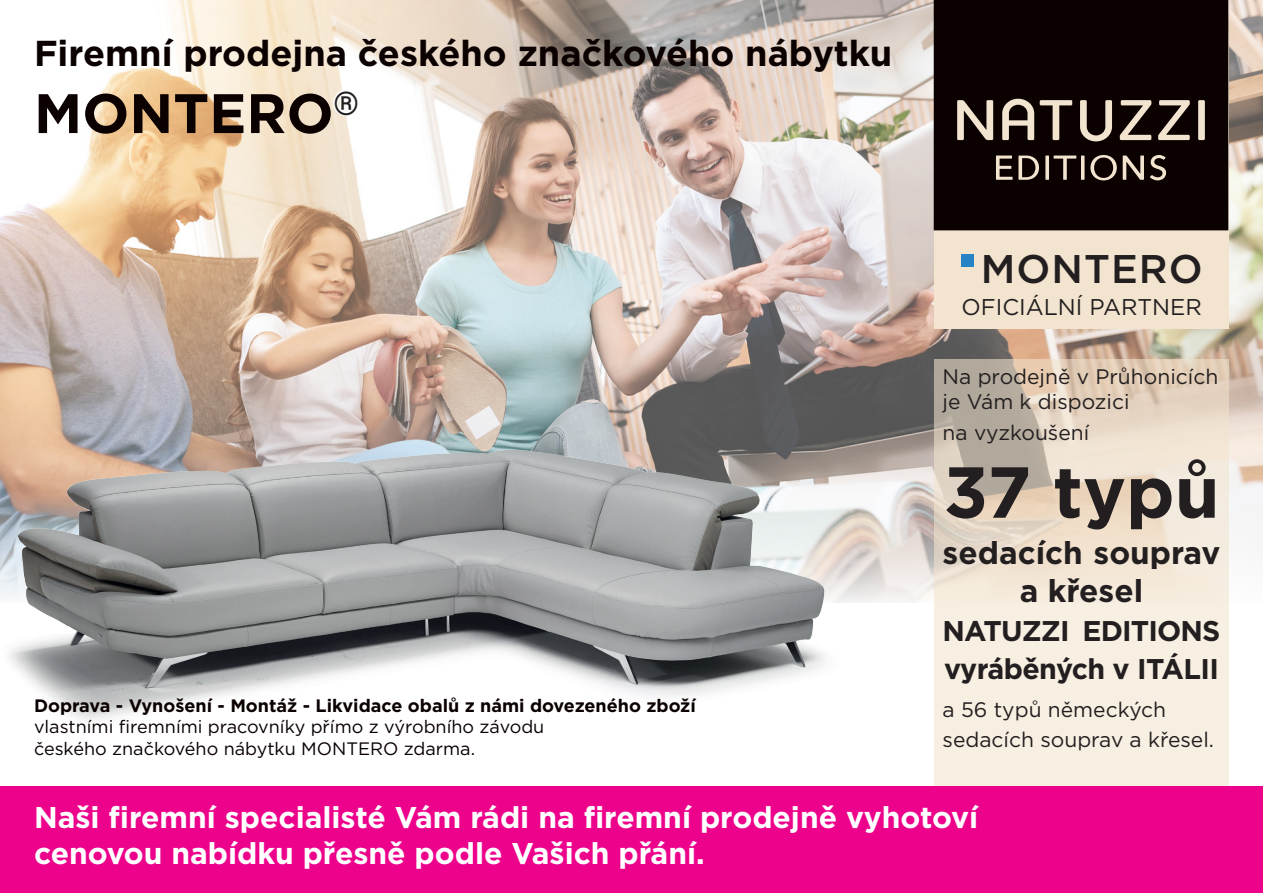
<style>
.page{position:relative;width:1263px;height:893px;background:#fff}
.page>*{position:absolute;margin:0;border:0;box-sizing:border-box;transform-origin:0 0}
.t1{font:700 72px "Gotham";color:#231f20}
.t2{font:700 55.5px "Gotham";color:#0a0100}
.t3{font:500 39.9px "Gotham";letter-spacing:.025em;color:#231f20}
.t4{font:700 36px "Gotham";color:#0a0100}
.t5{font:700 31.5px/37.8px "Gotham";color:#231f20;text-align:center}
.t6{font:700 30px "Gotham";color:#fff}
.t7{font:700 28.5px/37.5px "Gotham";letter-spacing:-.03em;color:#231f20}
.t8{font:22.8px "Gotham";color:#231f20}
.t9{font:21px/30.6px "Gotham";color:#231f20}
.t10{font:18px "Gotham";color:#0a0100}
.t11{font:700 18px "Gotham";color:#0a0100}
</style>
<div class="page">
<img style="left:0;top:0;width:1263px;height:603px">
<img style="left:0;top:261px;width:888px;height:526px">
<svg style="left:934px;top:359px;width:295px;height:428px;background:#ebdfd0"></svg>
<div style="left:0;top:787px;width:1263px;height:106px;background:#ed028c"></div>
<div style="left:934px;top:34px;width:294px;height:295px;background:#f2e4ce"></div>
<svg style="left:934px;top:0;width:294px;height:230px;background:#1b120f"></svg>
<svg style="left:332px;top:88px;width:28px;height:30px"></svg>
<div style="left:961px;top:254px;width:12px;height:13px;background:#2783c5"></div>
<p class="t4" style="left:34px;top:30px;width:860px">Firemní prodejna českého značkového nábytku</p>
<p class="t2" style="left:34px;top:77px;width:326px">MONTERO<sup>®</sup></p>
<p class="t11" style="left:34px;top:693px;width:663px">Doprava - Vynošení - Montáž - Likvidace obalů z námi dovezeného zboží</p>
<p class="t10" style="left:34px;top:715px;width:512px">vlastními firemními pracovníky přímo z výrobního závodu</p>
<p class="t10" style="left:34px;top:737px;width:443px">českého značkového nábytku MONTERO zdarma.</p>
<p class="t3" style="left:981px;top:243px;width:223px">MONTERO</p>
<p class="t8" style="left:961px;top:292px;width:242px">OFICIÁLNÍ PARTNER</p>
<p class="t9" style="left:943px;top:361px;width:277px">Na prodejně v Průhonicích</p>
<p class="t9" style="left:943px;top:386px;width:188px">je Vám k dispozici na vyzkoušení</p>
<p class="t1" style="left:943px;top:444px;width:277px">37 typů</p>
<p class="t5" style="left:943px;top:534px;width:279px">sedacích souprav a křesel</p>
<p class="t7" style="left:943px;top:612px;width:279px">NATUZZI EDITIONS vyráběných v ITÁLII</p>
<p class="t9" style="left:943px;top:693px;width:273px">a 56 typů německých sedacích souprav a křesel.</p>
<p class="t6" style="left:34px;top:797px;width:946px">Naši firemní specialisté Vám rádi na firemní prodejně vyhotoví</p>
<p class="t6" style="left:34px;top:833px;width:672px">cenovou nabídku přesně podle Vašich přání.</p>
</div>
